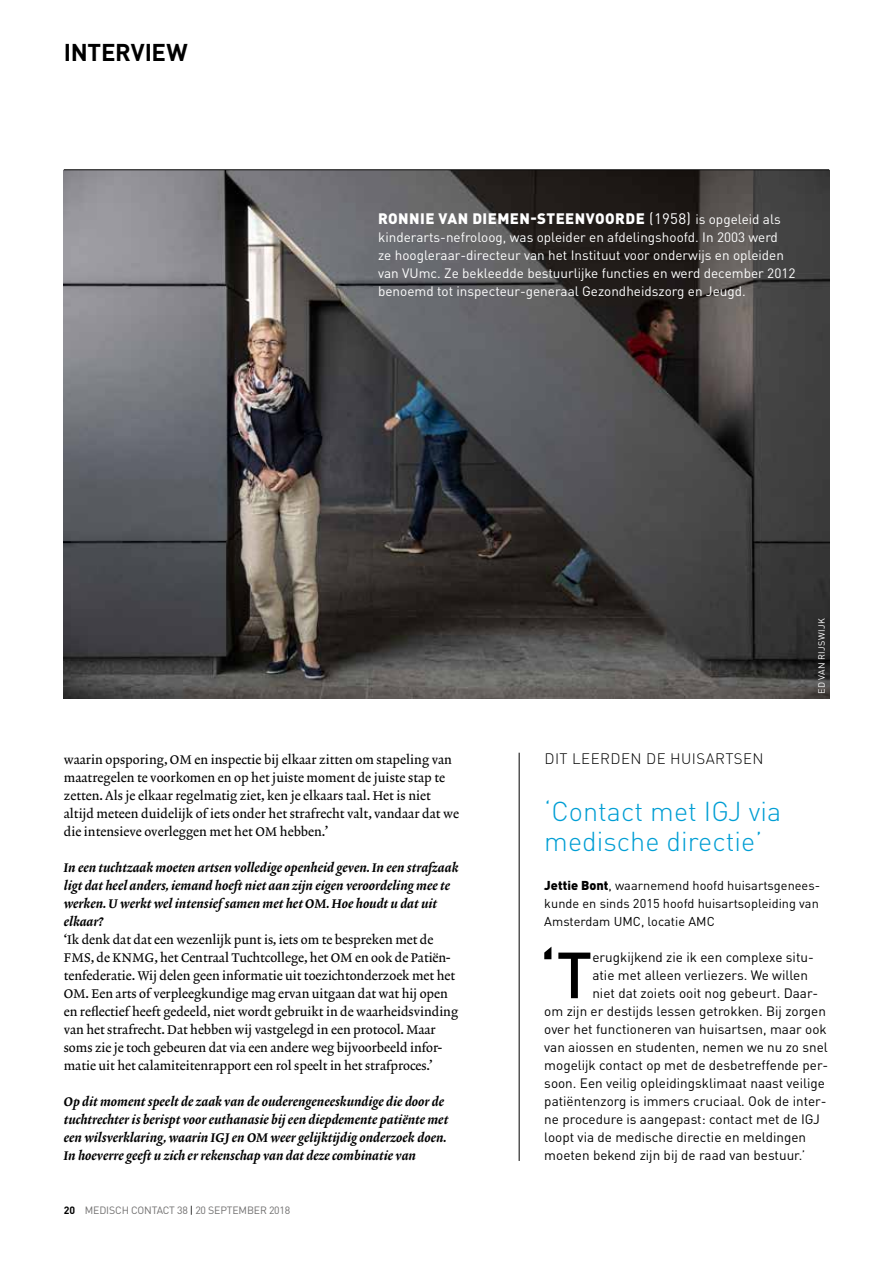
<style>
.page{position:relative;width:893px;height:1263px;background:#fff}
.page>*{position:absolute;margin:0;border:0;box-sizing:border-box;transform-origin:0 0}
.t1{font:500 64.05px "DINOT";color:#000}
.t2{font:300 27px/30px "DINOT";color:#009ed4}
.t3{font:700 24px "DINOT";letter-spacing:-.01em;color:#000}
.t4{font:900 15px "DINOT";letter-spacing:.03em;color:#fff}
.t5{font:300 15px "DINOT";letter-spacing:.03em;color:#000}
.t6{font:13.5px "DINOT";color:#000}
.t7{font:13.5px/18px "DINOT";color:#fff}
.t8{font:12.75px/18px "Lexicon No 2 Roman A";color:#000}
.t9{font:12.75px/18px "Lexicon No 2 Italic D";color:#000}
.t10{font:12.75px/18px "DINOT";color:#000;text-align:justify}
.t11{font:10.5px "DINOT";letter-spacing:-.015em;color:#706f6f}
.t12{font:9px "DINOT";letter-spacing:.045em;color:#fff}
.s1{font-weight:400}
.s2{font-weight:400;font-size:13.5px}
.s3{font-weight:700;color:#000}
.s4{color:#000}
.s5{font-weight:900}
</style>
<div class="page">
<hr style="left:519px;top:753px;width:1px;height:408px;background:#000">
<img style="left:64px;top:170px;width:765px;height:528px">
<hr style="left:64px;top:169px;width:765px;height:1px;background:#000">
<h3 class="t3" style="left:64px;top:36px;width:125px">INTERVIEW</h3>
<p class="t4" style="left:378px;top:209px;width:404px">RONNIE VAN DIEMEN-STEENVOORDE <span class="s1">(1958)</span> <span class="s2">is opgeleid als</span></p>
<p class="t7" style="left:378px;top:228px;width:419px">kinderarts-nefroloog, was opleider en afdelingshoofd. In 2003 werd<br>ze hoogleraar-directeur van het Instituut voor onderwijs en opleiden van VUmc. Ze bekleedde bestuurlijke functies en werd december 2012 benoemd tot inspecteur-generaal Gezondheidszorg en Jeugd.</p>
<p class="t12" style="left:816px;top:694px;width:77px;rotate:-90deg">ED VAN RIJSWIJK</p>
<p class="t8" style="left:64px;top:751px;width:397px">waarin opsporing, OM en inspectie bij elkaar zitten om stapeling van maatregelen te voorkomen en op het juiste moment de juiste stap te zetten. Als je elkaar regelmatig ziet, ken je elkaars taal. Het is niet altijd meteen duidelijk of iets onder het strafrecht valt, vandaar dat we die intensieve overleggen met het OM hebben.’</p>
<p class="t9" style="left:64px;top:859px;width:396px">In een tuchtzaak moeten artsen volledige openheid geven. In een strafzaak ligt dat heel anders, iemand hoeft niet aan zijn eigen veroordeling mee te werken. U werkt wel intensief samen met het OM. Hoe houdt u dat uit elkaar?</p>
<p class="t8" style="left:64px;top:931px;width:396px">‘Ik denk dat dat een wezenlijk punt is, iets om te bespreken met de FMS, de KNMG, het Centraal Tuchtcollege, het OM en ook de Patiën&shy;tenfederatie. Wij delen geen informatie uit toezichtonderzoek met het OM. Een arts of verpleegkundige mag ervan uitgaan dat wat hij open en reflectief heeft gedeeld, niet wordt gebruikt in de waarheidsvinding van het strafrecht. Dat hebben wij vastgelegd in een protocol. Maar soms zie je toch gebeuren dat via een andere weg bijvoorbeeld infor&shy;matie uit het calamiteitenrapport een rol speelt in het strafproces.’</p>
<p class="t9" style="left:64px;top:1093px;width:386px">Op dit moment speelt de zaak van de ouderengeneeskundige die door de tuchtrechter is berispt voor euthanasie bij een diepdemente patiënte met een wilsverklaring, waarin IGJ en OM weer gelijktijdig onderzoek doen.<br>In hoeverre geeft u zich er rekenschap van dat deze combinatie van</p>
<p class="t11" style="left:64px;top:1204px;width:228px"><span class="s3">20</span> MEDISCH CONTACT 38 <span class="s4">|</span> 20 SEPTEMBER 2018</p>
<p class="t5" style="left:544px;top:749px;width:221px">DIT LEERDEN DE HUISARTSEN</p>
<h2 class="t2" style="left:544px;top:796px;width:238px">‘Contact met IGJ via medische directie’</h2>
<p class="t10" style="left:544px;top:876px;width:277px"><span class="s5">Jettie Bont</span>, waarnemend hoofd huisartsgenees&shy;kunde en sinds 2015 hoofd huisartsopleiding van Amsterdam UMC, locatie AMC</p>
<h1 class="t1" style="left:539px;top:934px;width:55px">‘T</h1>
<p class="t6" style="left:592px;top:949px;width:223px">erugkijkend zie ik een complexe situ-</p>
<p class="t6" style="left:592px;top:967px;width:217px">atie met alleen verliezers. We willen</p>
<p class="t6" style="left:592px;top:985px;width:228px">niet dat zoiets ooit nog gebeurt. Daar-</p>
<p class="t6" style="left:544px;top:1003px;width:283px">om zijn er destijds lessen getrokken. Bij zorgen</p>
<p class="t6" style="left:544px;top:1021px;width:284px">over het functioneren van huisartsen, maar ook</p>
<p class="t6" style="left:544px;top:1039px;width:285px">van aiossen en studenten, nemen we nu zo snel</p>
<p class="t6" style="left:544px;top:1057px;width:285px">mogelijk contact op met de desbetreffende per-</p>
<p class="t6" style="left:544px;top:1075px;width:282px">soon. Een veilig opleidingsklimaat naast veilige</p>
<p class="t6" style="left:544px;top:1093px;width:284px">patiëntenzorg is immers cruciaal. Ook de inter-</p>
<p class="t6" style="left:544px;top:1111px;width:277px">ne procedure is aangepast: contact met de IGJ</p>
<p class="t6" style="left:544px;top:1129px;width:263px">loopt via de medische directie en meldingen</p>
<p class="t6" style="left:544px;top:1147px;width:263px">moeten bekend zijn bij de raad van bestuur.’</p>
</div>
